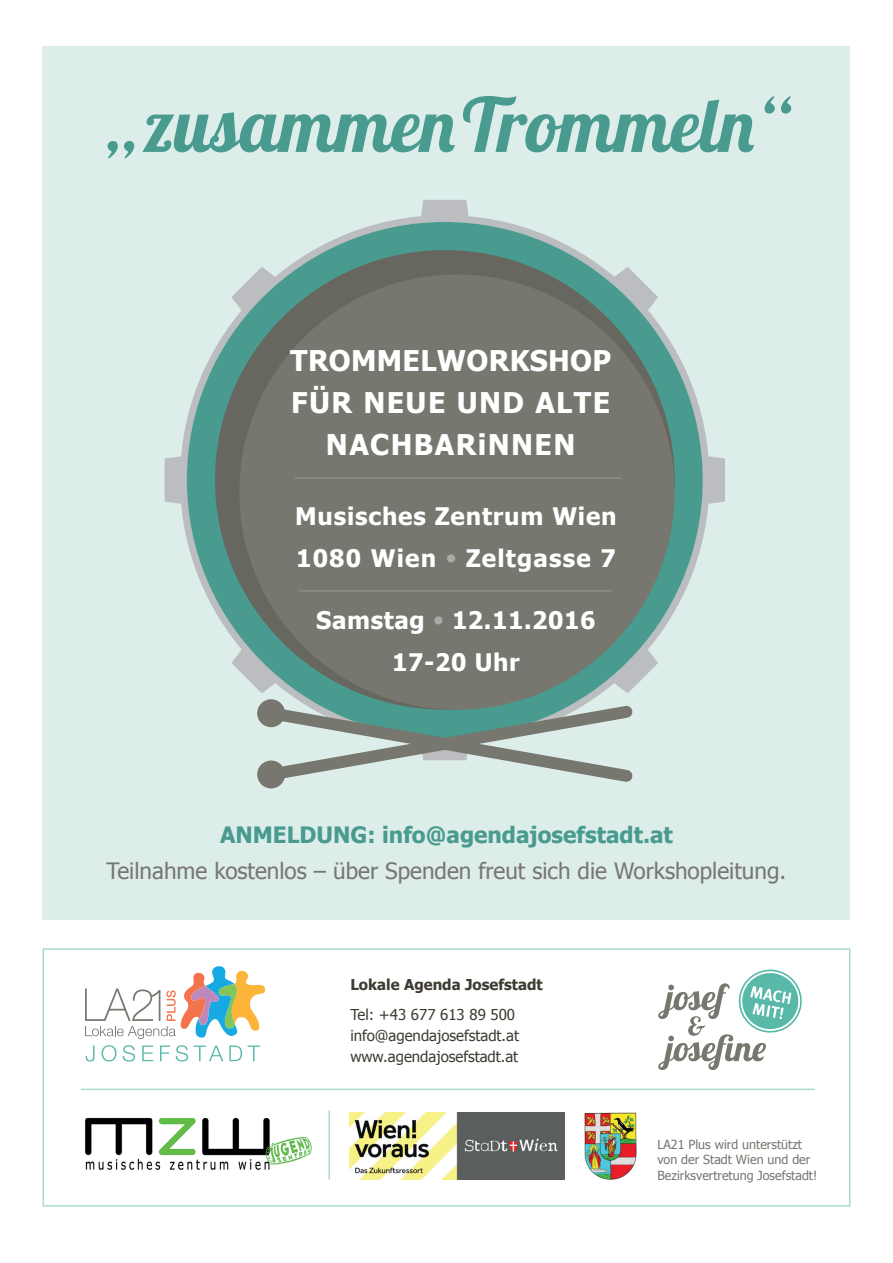
<style>
.page{position:relative;width:893px;height:1263px;background:#fff}
.page>*{position:absolute;margin:0;border:0;box-sizing:border-box;transform-origin:0 0}
.t1{font:italic 700 74.7px "Lobster Two";color:#489b8e}
.t2{font:700 28.5px/41.7px "Tahoma";letter-spacing:.05em;color:#fff;text-align:center}
.t3{font:700 24.15px/41.7px "Tahoma";letter-spacing:.035em;color:#fff}
.t4{font:22.5px "Tahoma";color:#77776f}
.t5{font:700 22.5px "Tahoma";color:#489b8e}
.t6{font:15px/21px "Tahoma";color:#3e3c32}
.t7{font:700 15px "Tahoma";color:#3e3c32}
.t8{font:12.45px/15px "Tahoma";color:#77776f}
.s1{font-size:17.1px;color:#aaaba6}
</style>
<div class="page">
<div style="left:43px;top:46px;width:807px;height:873px;background:#dcedea"></div>
<svg style="left:201px;top:236px;width:488px;height:488px;background:#5b7a71"></svg>
<div style="left:187px;top:222px;width:516px;height:516px;border:28px solid #489b8e;border-radius:50%"></div>
<div style="left:239px;top:274px;width:436px;height:436px;background:#77776f;border-radius:50%"></div>
<svg style="left:421px;top:200px;width:48px;height:17px"></svg>
<svg style="left:708px;top:456px;width:17px;height:48px"></svg>
<svg style="left:165px;top:456px;width:17px;height:48px"></svg>
<svg style="left:231px;top:267px;width:44px;height:44px"></svg>
<svg style="left:614px;top:267px;width:44px;height:44px"></svg>
<hr style="left:295px;top:477px;width:326px;height:2px;background:#909089">
<hr style="left:299px;top:590px;width:313px;height:1px;background:#909089">
<svg style="left:231px;top:649px;width:427px;height:140px"></svg>
<img style="left:85px;top:1117px;width:227px;height:53px">
<div style="left:43px;top:948px;width:807px;height:258px;border:2px solid #add8d0"></div>
<hr style="left:328px;top:1110px;width:2px;height:69px;background:#add8d0">
<svg style="left:658px;top:969px;width:144px;height:101px"></svg>
<svg style="left:85px;top:966px;width:180px;height:73px"></svg>
<svg style="left:86px;top:1045px;width:9px;height:16px"></svg>
<svg style="left:102px;top:1045px;width:15px;height:16px"></svg>
<svg style="left:123px;top:1045px;width:12px;height:16px"></svg>
<svg style="left:142px;top:1045px;width:11px;height:16px"></svg>
<svg style="left:160px;top:1045px;width:10px;height:16px"></svg>
<svg style="left:176px;top:1045px;width:12px;height:16px"></svg>
<svg style="left:194px;top:1045px;width:29px;height:16px"></svg>
<svg style="left:229px;top:1045px;width:13px;height:16px"></svg>
<svg style="left:248px;top:1045px;width:12px;height:16px"></svg>
<hr style="left:81px;top:1089px;width:734px;height:1px;background:#add8d0">
<img style="left:350px;top:1112px;width:215px;height:67px">
<img style="left:584px;top:1113px;width:52px;height:66px">
<h1 class="t1" style="left:108px;top:77px;width:683px">„zusammenTrommeln“</h1>
<h2 class="t2" style="left:290px;top:338px;width:322px">TROMMELWORKSHOP<br>FÜR NEUE UND ALTE<br>NACHBARiNNEN</h2>
<h3 class="t3" style="left:295px;top:494px;width:323px">Musisches Zentrum Wien<br>1080 Wien <span class="s1">•</span> Zeltgasse 7</h3>
<h3 class="t3" style="left:316px;top:598px;width:281px;text-align:center">Samstag <span class="s1">•</span> 12.11.2016<br>17-20 Uhr</h3>
<h3 class="t5" style="left:220px;top:819px;width:454px">ANMELDUNG: info@agendajosefstadt.at</h3>
<h3 class="t4" style="left:107px;top:856px;width:681px">Teilnahme kostenlos – über Spenden freut sich die Workshopleitung.</h3>
<p class="t7" style="left:350px;top:974px;width:194px">Lokale Agenda Josefstadt</p>
<p class="t6" style="left:350px;top:1003px;width:170px">Tel: +43 677 613 89 500 info@agendajosefstadt.at www.agendajosefstadt.at</p>
<p class="t8" style="left:657px;top:1137px;width:161px">LA21 Plus wird unterstützt von der Stadt Wien und der<br>Bezirksvertretung Josefstadt!</p>
</div>
